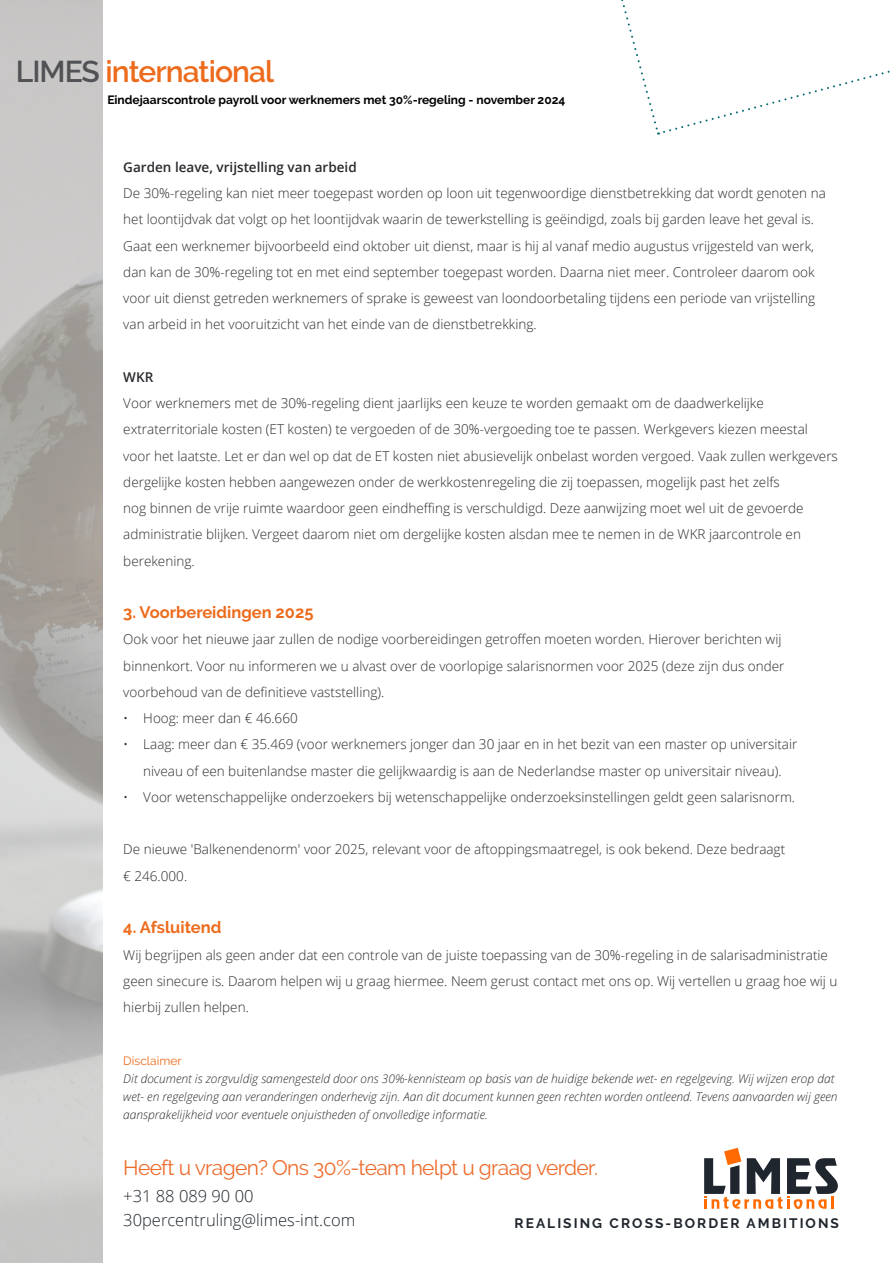
<style>
.page{position:relative;width:893px;height:1263px;background:#fff}
.page>*{position:absolute;margin:0;border:0;box-sizing:border-box;transform-origin:0 0}
.t1{font:600 30px "Raleway";letter-spacing:-.03em;color:#ed6b1c}
.t2{font:21px "Raleway";letter-spacing:-.03em;color:#ed6c2c}
.t3{font:300 16.5px/24px "Open Sans";color:#1f262d}
.t4{font:700 16.5px "Raleway";color:#ed6b1c}
.t5{font:700 13.65px "Raleway";letter-spacing:.15em;color:#20262d}
.t6{font:300 13.5px/26.2px "Open Sans";color:#282a2e}
.t7{font:600 13.5px "Open Sans";color:#282a2e}
.t8{font:italic 300 12px/18px "Open Sans";color:#282a2e}
.t9{font:700 12px "Raleway";color:#000}
.t10{font:12px "Raleway";color:#ed6b1c}
.s1{color:#20262d}
</style>
<div class="page">
<svg style="left:704px;top:1148px;width:134px;height:61px"></svg>
<svg style="left:621px;top:0;width:269px;height:135px"></svg>
<h1 class="t1" style="left:16px;top:54px;width:260px"><span class="s1">LIMES</span> international</h1>
<p class="t9" style="left:107px;top:95px;width:459px">Eindejaarscontrole payroll voor werknemers met 30%-regeling - november 2024</p>
<p class="t7" style="left:123px;top:162px;width:235px">Garden leave, vrijstelling van arbeid</p>
<p class="t6" style="left:123px;top:181px;width:704px">De 30%-regeling kan niet meer toegepast worden op loon uit tegenwoordige dienstbetrekking dat wordt genoten na het loontijdvak dat volgt op het loontijdvak waarin de tewerkstelling is geëindigd, zoals bij garden leave het geval is.<br>Gaat een werknemer bijvoorbeeld eind oktober uit dienst, maar is hij al vanaf medio augustus vrijgesteld van werk, dan kan de 30%-regeling tot en met eind september toegepast worden. Daarna niet meer. Controleer daarom ook voor uit dienst getreden werknemers of sprake is geweest van loondoorbetaling tijdens een periode van vrijstelling van arbeid in het vooruitzicht van het einde van de dienstbetrekking.</p>
<p class="t7" style="left:123px;top:372px;width:32px">WKR</p>
<p class="t6" style="left:123px;top:391px;width:716px">Voor werknemers met de 30%-regeling dient jaarlijks een keuze te worden gemaakt om de daadwerkelijke extraterritoriale kosten (ET kosten) te vergoeden of de 30%-vergoeding toe te passen. Werkgevers kiezen meestal voor het laatste. Let er dan wel op dat de ET kosten niet abusievelijk onbelast worden vergoed. Vaak zullen werkgevers dergelijke kosten hebben aangewezen onder de werkkostenregeling die zij toepassen, mogelijk past het zelfs<br>nog binnen de vrije ruimte waardoor geen eindheffing is verschuldigd. Deze aanwijzing moet wel uit de gevoerde administratie blijken. Vergeet daarom niet om dergelijke kosten alsdan mee te nemen in de WKR jaarcontrole en berekening.</p>
<p class="t4" style="left:123px;top:606px;width:192px">3. Voorbereidingen 2025</p>
<p class="t6" style="left:123px;top:626px;width:663px">Ook voor het nieuwe jaar zullen de nodige voorbereidingen getroffen moeten worden. Hierover berichten wij binnenkort. Voor nu informeren we u alvast over de voorlopige salarisnormen voor 2025 (deze zijn dus onder voorbehoud van de definitieve vaststelling).</p>
<p class="t6" style="left:123px;top:706px;width:176px">• Hoog: meer dan € 46.660</p>
<p class="t6" style="left:123px;top:733px;width:676px;text-align:center">• Laag: meer dan € 35.469 (voor werknemers jonger dan 30 jaar en in het bezit van een master op universitair niveau of een buitenlandse master die gelijkwaardig is aan de Nederlandse master op universitair niveau).</p>
<p class="t6" style="left:123px;top:785px;width:673px">• Voor wetenschappelijke onderzoekers bij wetenschappelijke onderzoeksinstellingen geldt geen salarisnorm.</p>
<p class="t6" style="left:123px;top:838px;width:663px">De nieuwe 'Balkenendenorm' voor 2025, relevant voor de aftoppingsmaatregel, is ook bekend. Deze bedraagt € 246.000.</p>
<p class="t4" style="left:123px;top:921px;width:100px">4. Afsluitend</p>
<p class="t6" style="left:123px;top:943px;width:716px">Wij begrijpen als geen ander dat een controle van de juiste toepassing van de 30%-regeling in de salarisadministratie geen sinecure is. Daarom helpen wij u graag hiermee. Neem gerust contact met ons op. Wij vertellen u graag hoe wij u hierbij zullen helpen.</p>
<p class="t10" style="left:123px;top:1056px;width:60px">Disclaimer</p>
<p class="t8" style="left:123px;top:1070px;width:716px">Dit document is zorgvuldig samengesteld door ons 30%-kennisteam op basis van de huidige bekende wet- en regelgeving. Wij wijzen erop dat wet- en regelgeving aan veranderingen onderhevig zijn. Aan dit document kunnen geen rechten worden ontleend. Tevens aanvaarden wij geen aansprakelijkheid voor eventuele onjuistheden of onvolledige informatie.</p>
<h2 class="t2" style="left:123px;top:1159px;width:476px">Heeft u vragen? Ons 30%-team helpt u graag verder.</h2>
<p class="t3" style="left:123px;top:1185px;width:233px">+31 88 089 90 00<br>30percentruling@limes-int.com</p>
<p class="t5" style="left:514px;top:1215px;width:326px">REALISING CROSS-BORDER AMBITIONS</p>
</div>
